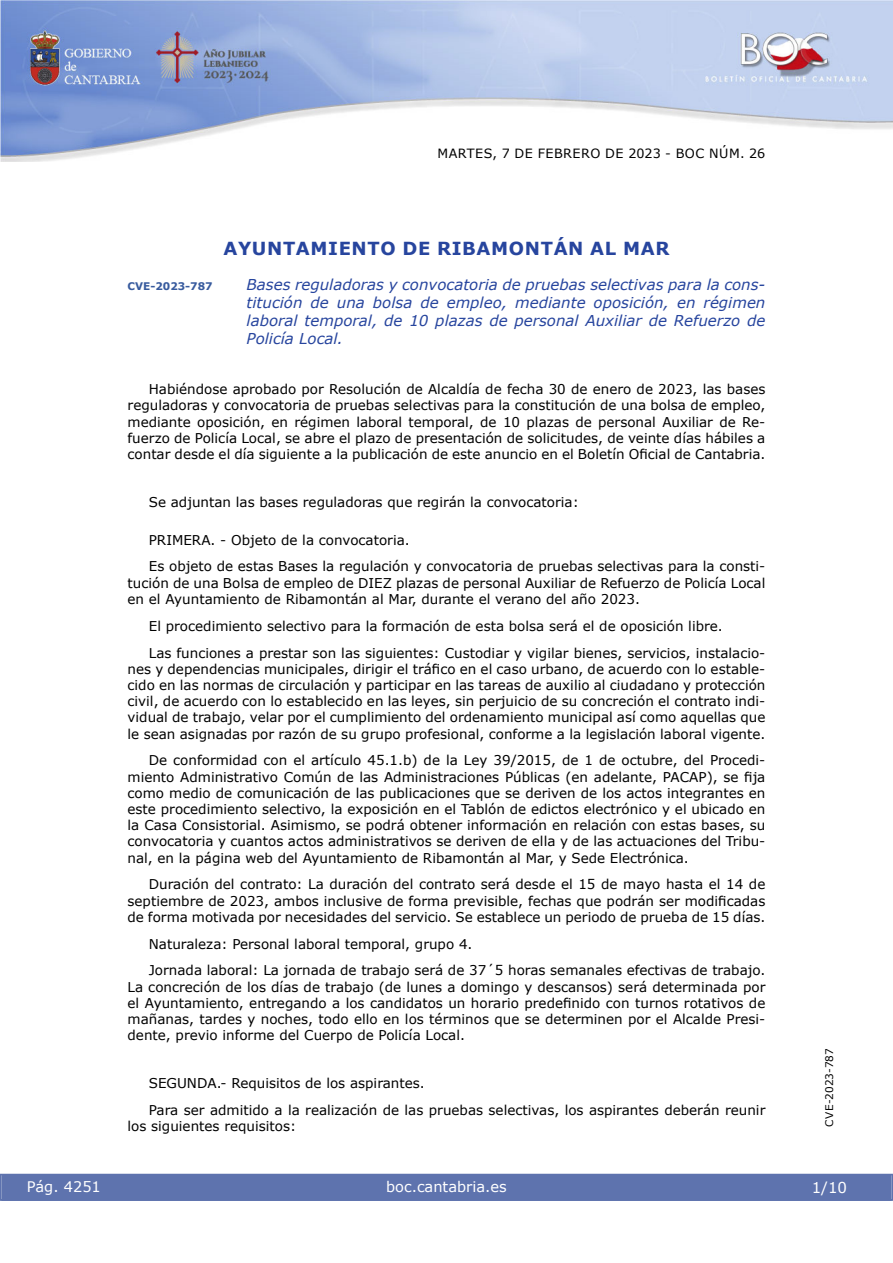
<style>
.page{position:relative;width:893px;height:1263px;background:#fff}
.page>*{position:absolute;margin:0;border:0;box-sizing:border-box;transform-origin:0 0}
.emisor_text{font:700 18px "Verdana";letter-spacing:.035em;color:#27459e}
.Titulo_text{font:italic 15px/18px "Verdana";color:#27459e;text-align:justify}
.t1{font:15px "Verdana 2";color:#fff}
.t2{font:14.55px "Verdana 2";color:#fff}
.inicio_de_parrafo{font:13.5px/16.2px "Verdana 2";color:#000;text-align:justify}
.t3{font:12.75px "Verdana 2";letter-spacing:.035em;color:#000}
.t4{font:10.5px "Verdana 2";color:#000}
.Titulo_text-2{font:700 10.5px "Verdana";color:#385b9e}
.s1{font-family:"Verdana"}
</style>
<div class="page">
<img style="left:0;top:0;width:893px;height:161px">
<div style="left:1px;top:1174px;width:890px;height:27px;background:#5e73ae"></div>
<p class="t3" style="left:438px;top:144px;width:329px">MARTES, 7 DE FEBRERO DE 2023 - BOC NÚM. 26</p>
<h4 class="emisor_text" style="left:223px;top:236px;width:448px">AYUNTAMIENTO DE RIBAMONTÁN AL MAR</h4>
<p class="Titulo_text-2" style="left:128px;top:279px;width:87px">CVE-2023-787</p>
<p class="Titulo_text" style="left:247px;top:275px;width:520px">Bases reguladoras y convocatoria de pruebas selectivas para la cons&shy;titución de una bolsa de empleo, mediante oposición, en régimen laboral temporal, de 10 plazas de personal Auxiliar de Refuerzo de Policía Local.</p>
<p class="inicio_de_parrafo" style="left:128px;top:381px;width:639px;text-indent:21px">Habiéndose aprobado por Resolución de Alcaldía de fecha 30 de enero de 2023, las bases reguladoras y convocatoria de pruebas selectivas para la constitución de una bolsa de empleo, mediante oposición, en régimen laboral temporal, de 10 plazas de personal Auxiliar de Re&shy;fuerzo de Policía Local, se abre el plazo de presentación de solicitudes, de veinte días hábiles a <span class="s1">contar desde el día siguiente a la publicación de este anuncio en el Boletín Oficial de Cantabria.</span></p>
<p class="inicio_de_parrafo" style="left:149px;top:494px;width:431px">Se adjuntan las bases reguladoras que regirán la convocatoria:</p>
<p class="inicio_de_parrafo" style="left:149px;top:531px;width:262px">PRIMERA. - Objeto de la convocatoria.</p>
<p class="inicio_de_parrafo" style="left:128px;top:558px;width:639px;text-indent:21px">Es objeto de estas Bases la regulación y convocatoria de pruebas selectivas para la consti&shy;tución de una Bolsa de empleo de DIEZ plazas de personal Auxiliar de Refuerzo de Policía Local en el Ayuntamiento de Ribamontán al Mar, durante el verano del año 2023.</p>
<p class="inicio_de_parrafo" style="left:149px;top:617px;width:575px">El procedimiento selectivo para la formación de esta bolsa será el de oposición libre.</p>
<p class="inicio_de_parrafo" style="left:128px;top:644px;width:639px;text-indent:21px">Las funciones a prestar son las siguientes: Custodiar y vigilar bienes, servicios, instalacio&shy;<span class="s1">nes y dependencias municipales, dirigir el tráfico en el caso urbano, de acuerdo con lo estable&shy;</span>cido en las normas de circulación y participar en las tareas de auxilio al ciudadano y protección civil, de acuerdo con lo establecido en las leyes, sin perjuicio de su concreción el contrato indi&shy;vidual de trabajo, velar por el cumplimiento del ordenamiento municipal así como aquellas que le sean asignadas por razón de su grupo profesional, conforme a la legislación laboral vigente.</p>
<p class="inicio_de_parrafo" style="left:128px;top:752px;width:639px;text-indent:21px">De conformidad con el artículo 45.1.b) de la Ley 39/2015, de 1 de octubre, del Procedi&shy;<span class="s1">miento Administrativo Común de las Administraciones Públicas (en adelante, PACAP), se fija </span>como medio de comunicación de las publicaciones que se deriven de los actos integrantes en este procedimiento selectivo, la exposición en el Tablón de edictos electrónico y el ubicado en la Casa Consistorial. Asimismo, se podrá obtener información en relación con estas bases, su convocatoria y cuantos actos administrativos se deriven de ella y de las actuaciones del Tribu&shy;nal, en la página web del Ayuntamiento de Ribamontán al Mar, y Sede Electrónica.</p>
<p class="inicio_de_parrafo" style="left:128px;top:876px;width:639px;text-indent:21px">Duración del contrato: La duración del contrato será desde el 15 de mayo hasta el 14 de <span class="s1">septiembre de 2023, ambos inclusive de forma previsible, fechas que podrán ser modificadas </span>de forma motivada por necesidades del servicio. Se establece un periodo de prueba de 15 días.</p>
<p class="inicio_de_parrafo" style="left:149px;top:935px;width:325px">Naturaleza: Personal laboral temporal, grupo 4.</p>
<p class="inicio_de_parrafo" style="left:128px;top:962px;width:639px;text-indent:21px">Jornada laboral: La jornada de trabajo será de 37´5 horas semanales efectivas de trabajo.<br>La concreción de los días de trabajo (de lunes a domingo y descansos) será determinada por <span class="s1">el Ayuntamiento, entregando a los candidatos un horario predefinido con turnos rotativos de </span>mañanas, tardes y noches, todo ello en los términos que se determinen por el Alcalde Presi&shy;dente, previo informe del Cuerpo de Policía Local.</p>
<p class="inicio_de_parrafo" style="left:149px;top:1075px;width:277px">SEGUNDA.- Requisitos de los aspirantes.</p>
<p class="inicio_de_parrafo" style="left:128px;top:1102px;width:639px;text-indent:21px">Para ser admitido a la realización de las pruebas selectivas, los aspirantes deberán reunir los siguientes requisitos:</p>
<p class="t2" style="left:27px;top:1177px;width:76px">Pág. 4251</p>
<p class="t2" style="left:386px;top:1177px;width:122px">boc.cantabria.es</p>
<p class="t4" style="left:822px;top:1126px;width:80px;rotate:-90deg">CVE-2023-787</p>
<p class="t1" style="left:812px;top:1177px;width:37px">1/10</p>
</div>
